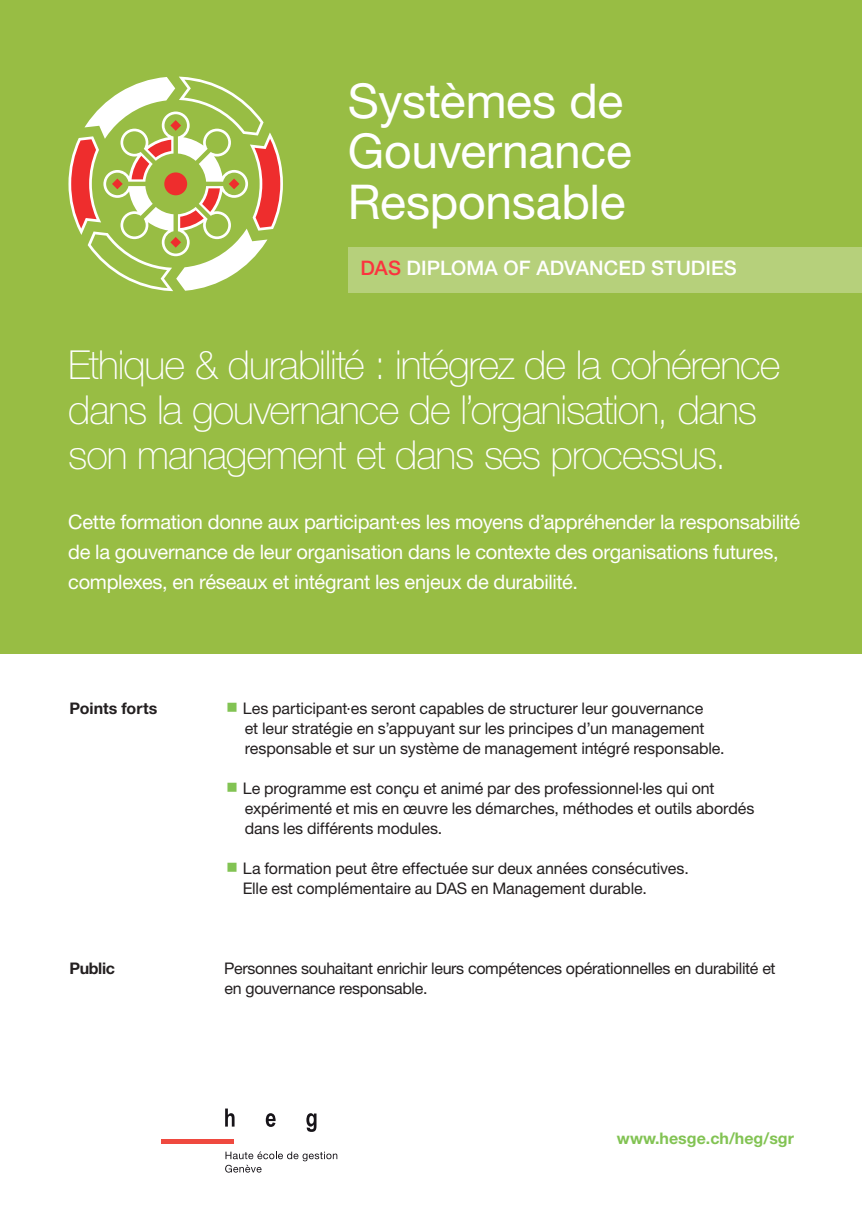
<style>
.page{position:relative;width:862px;height:1214px;background:#fff}
.page>*{position:absolute;margin:0;border:0;box-sizing:border-box;transform-origin:0 0}
.t1{font:48px/50px "Helvetica Neue LT Std";letter-spacing:-.005em;color:#fff}
.Texte__9_12{font:100 40px/45px "Helvetica Neue LT Std";letter-spacing:-.025em;color:#fff}
.Texte__9_12-2{font:20px/30px "Helvetica Neue LT Std";letter-spacing:-.015em;color:#fff}
.t2{font:500 20px "Helvetica Neue LT Std";letter-spacing:.005em;color:#fff}
.Listing__9_12{font:16px/20px "Helvetica Neue LT Std";letter-spacing:-.005em;color:#231f20}
.t3{font:700 16px "Helvetica Neue LT Std";color:#82c353}
.Listing__9_12-2{font:700 16px "Helvetica Neue LT Std";letter-spacing:-.005em;color:#231f20}
.s1{color:#fb333e}
</style>
<div class="page">
<div style="left:0;top:0;width:862px;height:653px;background:#98bd44"></div>
<div style="left:348px;top:248px;width:514px;height:45px;background:#b6d07b"></div>
<svg style="left:68px;top:77px;width:215px;height:214px"></svg>
<div style="left:161px;top:1138px;width:72px;height:5px;background:#ef493f"></div>
<svg style="left:225px;top:1108px;width:9px;height:18px"></svg>
<svg style="left:266px;top:1113px;width:10px;height:13px"></svg>
<svg style="left:306px;top:1113px;width:10px;height:18px"></svg>
<svg style="left:225px;top:1151px;width:112px;height:21px"></svg>
<p class="t1" style="left:348px;top:76px;width:277px">Systèmes de</p>
<p class="t1" style="left:348px;top:126px;width:286px">Gouvernance<br>Responsable</p>
<p class="t2" style="left:360px;top:256px;width:378px"><span class="s1">DAS</span> DIPLOMA OF ADVANCED STUDIES</p>
<p class="Texte__9_12" style="left:68px;top:342px;width:714px">Ethique &amp; durabilité : intégrez de la cohérence dans la gouvernance de l’organisation, dans son management et dans ses processus.</p>
<p class="Texte__9_12-2" style="left:68px;top:506px;width:733px">Cette formation donne aux participant·es les moyens d’appréhender la responsabilité de la gouvernance de leur organisation dans le contexte des organisations futures, complexes, en réseaux et intégrant les enjeux de durabilité.</p>
<p class="Listing__9_12-2" style="left:69px;top:698px;width:90px">Points forts</p>
<p class="Listing__9_12" style="left:243px;top:697px;width:483px">Les participant·es seront capables de structurer leur gouvernance<br>et leur stratégie en s’appuyant sur les principes d’un management responsable et sur un système de management intégré responsable.</p>
<p class="Listing__9_12" style="left:243px;top:777px;width:513px">Le programme est conçu et animé par des professionnel·les qui ont expérimenté et mis en œuvre les démarches, méthodes et outils abordés</p>
<p class="Listing__9_12" style="left:245px;top:817px;width:199px">dans les différents modules.</p>
<p class="Listing__9_12" style="left:243px;top:857px;width:447px">La formation peut être effectuée sur deux années consécutives.<br>Elle est complémentaire au DAS en Management durable.</p>
<p class="Listing__9_12-2" style="left:69px;top:958px;width:47px">Public</p>
<p class="Listing__9_12" style="left:224px;top:957px;width:553px">Personnes souhaitant enrichir leurs compétences opérationnelles en durabilité et en gouvernance responsable.</p>
<p class="t3" style="left:617px;top:1128px;width:178px">www.hesge.ch/heg/sgr</p>
</div>
